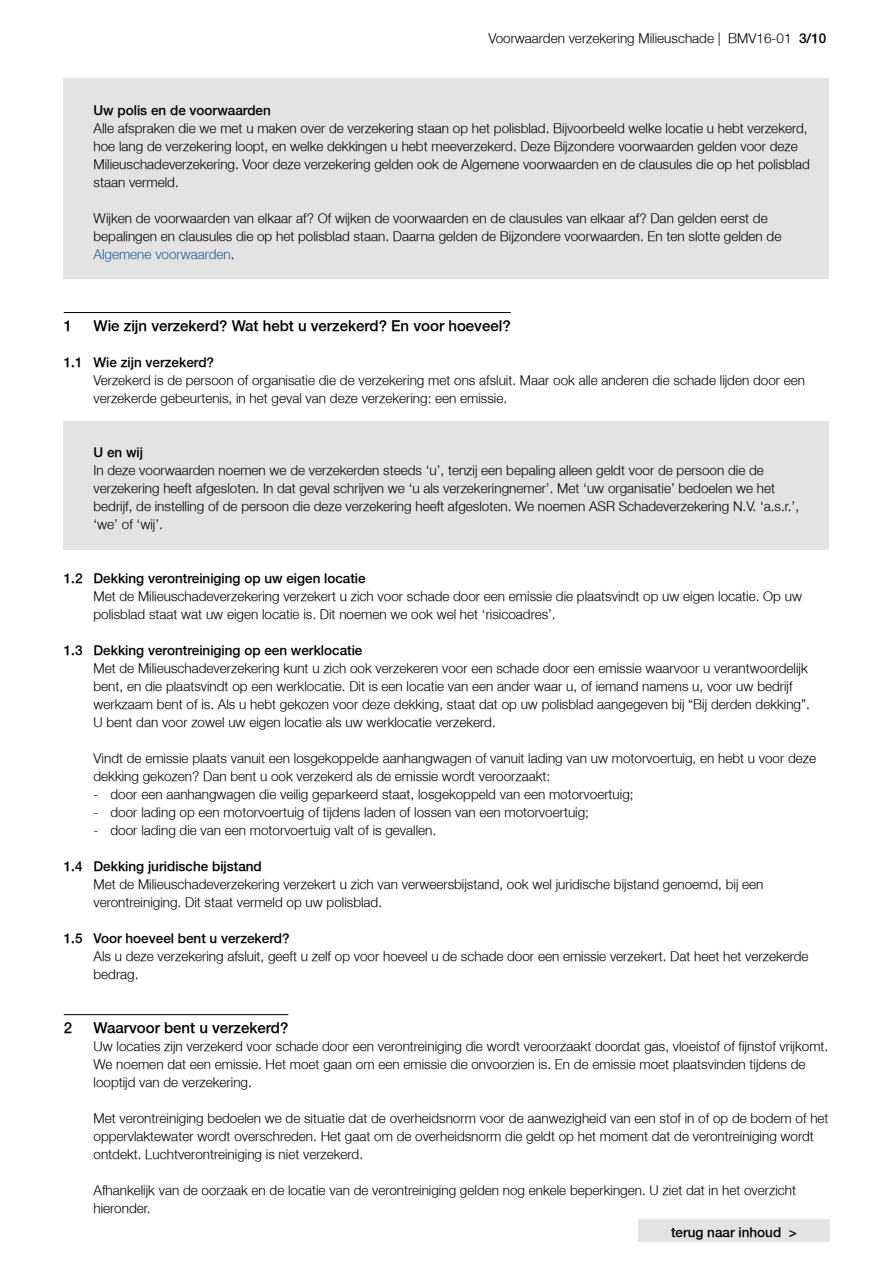
<style>
.page{position:relative;width:893px;height:1263px;background:#fff}
.page>*{position:absolute;margin:0;border:0;box-sizing:border-box;transform-origin:0 0}
.t1{font:300 15px "Fortis Helvetica";color:#000}
.t2{font:300 13.5px/18px "Fortis Helvetica";color:#000}
.t3{font:300 13.5px "Fortis Helvetica";color:#000}
.s1{font-style:inherit}
.s2{color:#275b9b}
</style>
<div class="page">
<div style="left:638px;top:1219px;width:192px;height:23px;background:#e3e3e3"></div>
<div style="left:64px;top:79px;width:765px;height:20px;background:#e3e3e3"></div>
<div style="left:64px;top:97px;width:765px;height:21px;background:#e3e3e3"></div>
<div style="left:64px;top:115px;width:765px;height:74px;background:#e3e3e3"></div>
<div style="left:64px;top:187px;width:765px;height:20px;background:#e3e3e3"></div>
<div style="left:64px;top:205px;width:765px;height:56px;background:#e3e3e3"></div>
<div style="left:64px;top:259px;width:765px;height:20px;background:#e3e3e3"></div>
<hr style="left:64px;top:312px;width:447px;height:1px;background:#000">
<div style="left:64px;top:421px;width:765px;height:20px;background:#e3e3e3"></div>
<div style="left:64px;top:439px;width:765px;height:21px;background:#e3e3e3"></div>
<div style="left:64px;top:457px;width:765px;height:38px;background:#e3e3e3"></div>
<div style="left:64px;top:493px;width:765px;height:20px;background:#e3e3e3"></div>
<div style="left:64px;top:511px;width:765px;height:20px;background:#e3e3e3"></div>
<div style="left:64px;top:529px;width:765px;height:20px;background:#e3e3e3"></div>
<hr style="left:64px;top:1014px;width:224px;height:1px;background:#000">
<p class="t2" style="left:488px;top:29px;width:339px">Voorwaarden verzekering Milieuschade | BMV16-01 <span class="s1">3/10</span></p>
<p class="t3" style="left:94px;top:102px;width:179px">Uw polis en de voorwaarden</p>
<p class="t2" style="left:94px;top:119px;width:718px">Alle afspraken die we met u maken over de verzekering staan op het polisblad. Bijvoorbeeld welke locatie u hebt verzekerd, hoe lang de verzekering loopt, en welke dekkingen u hebt meeverzekerd. Deze Bijzondere voorwaarden gelden voor deze Milieuschadeverzekering. Voor deze verzekering gelden ook de Algemene voorwaarden en de clausules die op het polisblad staan vermeld.</p>
<p class="t2" style="left:94px;top:209px;width:689px">Wijken de voorwaarden van elkaar af? Of wijken de voorwaarden en de clausules van elkaar af? Dan gelden eerst de bepalingen en clausules die op het polisblad staan. Daarna gelden de Bijzondere voorwaarden. En ten slotte gelden de<br><span class="s2">Algemene voorwaarden</span>.</p>
<p class="t1" style="left:64px;top:316px;width:10px">1</p>
<p class="t1" style="left:94px;top:316px;width:419px">Wie zijn verzekerd? Wat hebt u verzekerd? En voor hoeveel?</p>
<p class="t3" style="left:64px;top:354px;width:152px">1.1 Wie zijn verzekerd?</p>
<p class="t2" style="left:94px;top:371px;width:713px">Verzekerd is de persoon of organisatie die de verzekering met ons afsluit. Maar ook alle anderen die schade lijden door een verzekerde gebeurtenis, in het geval van deze verzekering: een emissie.</p>
<p class="t3" style="left:94px;top:444px;width:51px">U en wij</p>
<p class="t2" style="left:94px;top:461px;width:707px">In deze voorwaarden noemen we de verzekerden steeds ‘u’, tenzij een bepaling alleen geldt voor de persoon die de verzekering heeft afgesloten. In dat geval schrijven we ‘u als verzekeringnemer’. Met ‘uw organisatie’ bedoelen we het bedrijf, de instelling of de persoon die deze verzekering heeft afgesloten. We noemen ASR Schadeverzekering N.V. ‘a.s.r.’, ‘we’ of ‘wij’.</p>
<p class="t3" style="left:64px;top:570px;width:303px">1.2 Dekking verontreiniging op uw eigen locatie</p>
<p class="t2" style="left:94px;top:587px;width:710px">Met de Milieuschadeverzekering verzekert u zich voor schade door een emissie die plaatsvindt op uw eigen locatie. Op uw polisblad staat wat uw eigen locatie is. Dit noemen we ook wel het ‘risicoadres’.</p>
<p class="t3" style="left:64px;top:642px;width:300px">1.3 Dekking verontreiniging op een werklocatie</p>
<p class="t2" style="left:94px;top:659px;width:718px">Met de Milieuschadeverzekering kunt u zich ook verzekeren voor een schade door een emissie waarvoor u verantwoordelijk bent, en die plaatsvindt op een werklocatie. Dit is een locatie van een ander waar u, of iemand namens u, voor uw bedrijf werkzaam bent of is. Als u hebt gekozen voor deze dekking, staat dat op uw polisblad aangegeven bij “Bij derden dekking”.<br>U bent dan voor zowel uw eigen locatie als uw werklocatie verzekerd.</p>
<p class="t2" style="left:94px;top:749px;width:724px">Vindt de emissie plaats vanuit een losgekoppelde aanhangwagen of vanuit lading van uw motorvoertuig, en hebt u voor deze dekking gekozen? Dan bent u ook verzekerd als de emissie wordt veroorzaakt:</p>
<p class="t2" style="left:94px;top:785px;width:541px">- door een aanhangwagen die veilig geparkeerd staat, losgekoppeld van een motorvoertuig;</p>
<p class="t2" style="left:94px;top:803px;width:497px">- door lading op een motorvoertuig of tijdens laden of lossen van een motorvoertuig;</p>
<p class="t2" style="left:94px;top:821px;width:344px">- door lading die van een motorvoertuig valt of is gevallen.</p>
<p class="t3" style="left:64px;top:858px;width:200px">1.4 Dekking juridische bijstand</p>
<p class="t2" style="left:94px;top:875px;width:671px">Met de Milieuschadeverzekering verzekert u zich van verweersbijstand, ook wel juridische bijstand genoemd, bij een verontreiniging. Dit staat vermeld op uw polisblad.</p>
<p class="t3" style="left:64px;top:930px;width:227px">1.5 Voor hoeveel bent u verzekerd?</p>
<p class="t2" style="left:94px;top:947px;width:716px">Als u deze verzekering afsluit, geeft u zelf op voor hoeveel u de schade door een emissie verzekert. Dat heet het verzekerde bedrag.</p>
<p class="t1" style="left:64px;top:1018px;width:10px">2</p>
<p class="t1" style="left:94px;top:1018px;width:196px">Waarvoor bent u verzekerd?</p>
<p class="t2" style="left:94px;top:1037px;width:736px">Uw locaties zijn verzekerd voor schade door een verontreiniging die wordt veroorzaakt doordat gas, vloeistof of fijnstof vrijkomt.<br>We noemen dat een emissie. Het moet gaan om een emissie die onvoorzien is. En de emissie moet plaatsvinden tijdens de looptijd van de verzekering.</p>
<p class="t2" style="left:94px;top:1109px;width:736px">Met verontreiniging bedoelen we de situatie dat de overheidsnorm voor de aanwezigheid van een stof in of op de bodem of het oppervlaktewater wordt overschreden. Het gaat om de overheidsnorm die geldt op het moment dat de verontreiniging wordt ontdekt. Luchtverontreiniging is niet verzekerd.</p>
<p class="t2" style="left:94px;top:1181px;width:704px">Afhankelijk van de oorzaak en de locatie van de verontreiniging gelden nog enkele beperkingen. U ziet dat in het overzicht hieronder.</p>
<p class="t3" style="left:671px;top:1224px;width:127px">terug naar inhoud &gt;</p>
</div>
